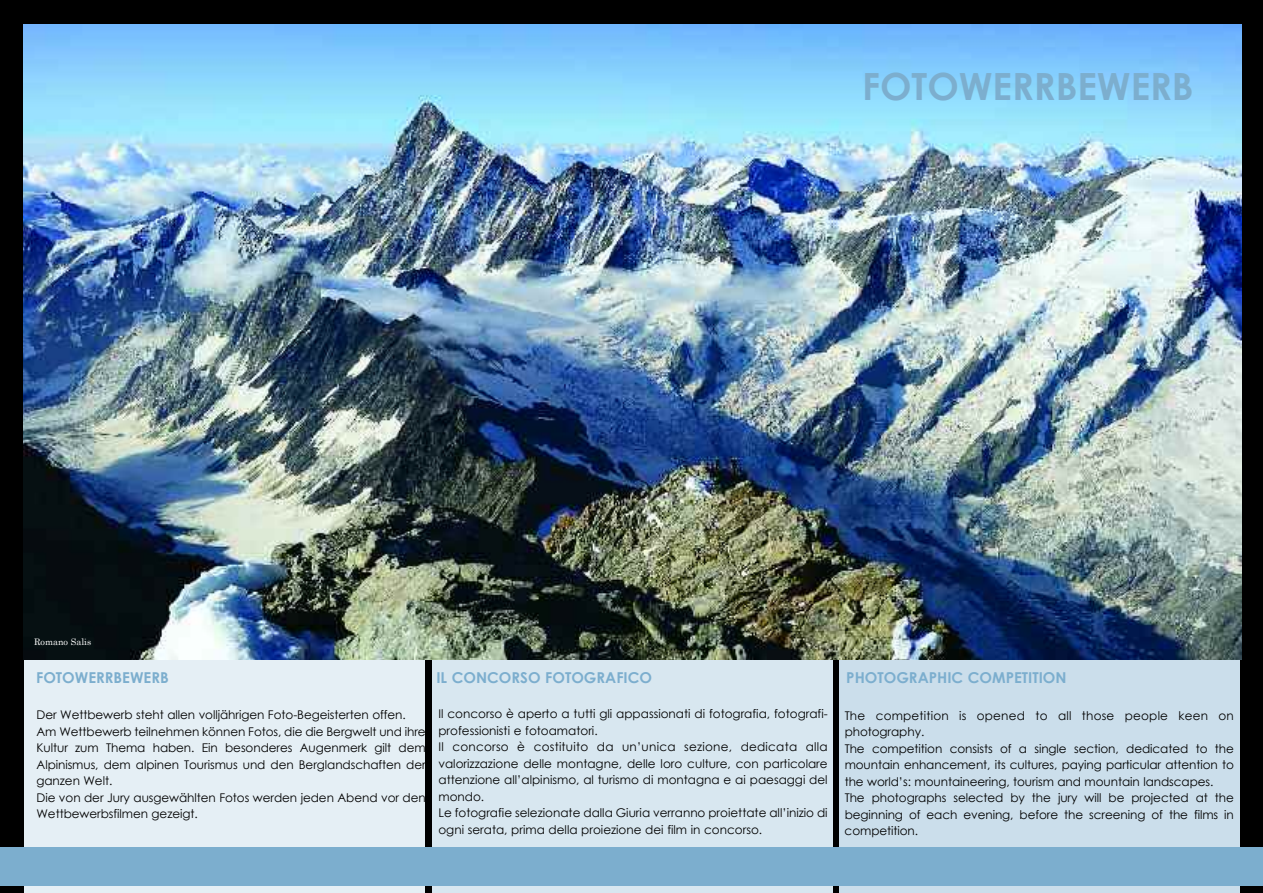
<style>
.page{position:relative;width:1263px;height:893px;background:#000}
.page>*{position:absolute;margin:0;border:0;box-sizing:border-box;transform-origin:0 0}
.t1{font:700 37.5px "Century Gothic";color:#7caece}
.t2{font:700 15px "Century Gothic";color:#7caece}
.t3{font:12px/16.5px "Century Gothic";letter-spacing:-.005em;color:#000}
.t4{font:9px "Century";color:#fff}
</style>
<div class="page">
<div style="left:432px;top:638px;width:401px;height:255px;background:#d8e7f0"></div>
<div style="left:839px;top:638px;width:401px;height:255px;background:#cbdeeb"></div>
<div style="left:24px;top:638px;width:401px;height:255px;background:#e5eff5"></div>
<div style="left:0;top:848px;width:1263px;height:38px;background:#7caece"></div>
<img style="left:23px;top:24px;width:1219px;height:636px">
<p class="t4" style="left:34px;top:636px;width:59px">Romano Salis</p>
<h1 class="t1" style="left:862px;top:63px;width:333px">FOTOWERRBEWERB</h1>
<p class="t2" style="left:36px;top:668px;width:134px">FOTOWERRBEWERB</p>
<p class="t2" style="left:436px;top:668px;width:217px">IL CONCORSO FOTOGRAFICO</p>
<p class="t2" style="left:846px;top:668px;width:222px">PHOTOGRAPHIC COMPETITION</p>
<p class="t3" style="left:438px;top:705px;width:391px">Il concorso è aperto a tutti gli appassionati di fotografia, fotografi&shy;professionisti e fotoamatori.<br>Il concorso è costituito da un’unica sezione, dedicata alla valorizzazione delle montagne, delle loro culture, con particolare attenzione all’alpinismo, al turismo di montagna e ai paesaggi del mondo.<br>Le fotografie selezionate dalla Giuria verranno proiettate all’inizio di ogni serata, prima della proiezione dei film in concorso.</p>
<p class="t3" style="left:37px;top:706px;width:391px">Der Wettbewerb steht allen volljährigen Foto-Begeisterten offen.<br>Am Wettbewerb teilnehmen können Fotos, die die Bergwelt und ihre Kultur zum Thema haben. Ein besonderes Augenmerk gilt dem Alpinismus, dem alpinen Tourismus und den Berglandschaften der ganzen Welt.<br>Die von der Jury ausgewählten Fotos werden jeden Abend vor den Wettbewerbsfilmen gezeigt.</p>
<p class="t3" style="left:845px;top:707px;width:391px">The competition is opened to all those people keen on photography.<br>The competition consists of a single section, dedicated to the mountain enhancement, its cultures, paying particular attention to the world’s: mountaineering, tourism and mountain landscapes.<br>The photographs selected by the jury will be projected at the beginning of each evening, before the screening of the films in competition.</p>
</div>
